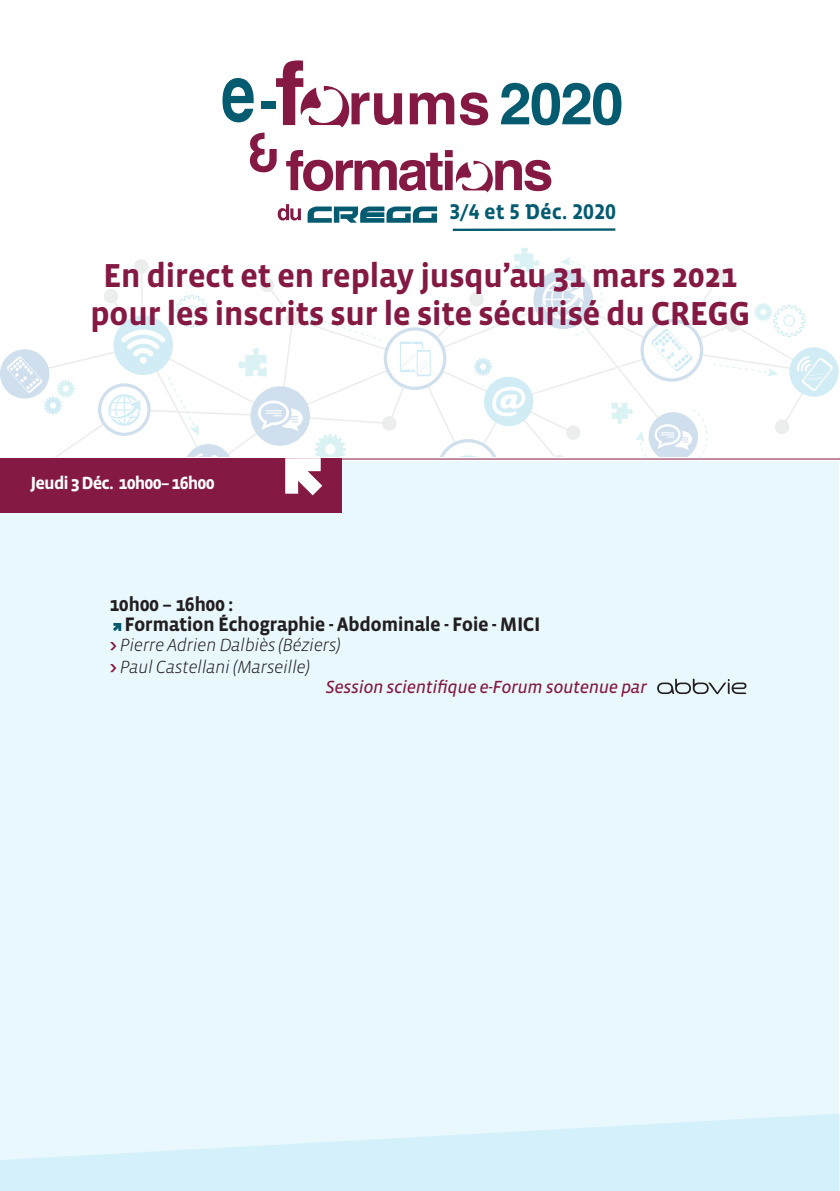
<style>
.page{position:relative;width:840px;height:1191px;background:#fff}
.page>*{position:absolute;margin:0;border:0;box-sizing:border-box;transform-origin:0 0}
.t1{font:700 58.2px "Helvetica";letter-spacing:-.015em;color:#841943}
.t2{font:700 55.2px "Helvetica";letter-spacing:-.05em;color:#841943}
.t3{font:700 34px/38px "Vista Sans";letter-spacing:-.02em;color:#841943;text-align:center}
.t4{font:700 21.8px "Vista Sans Alt";color:#045b70}
.t5{font:700 20px/20px "Vista Sans";letter-spacing:-.025em;color:#231f20}
.t6{font:italic 300 18px/22px "Vista Sans";letter-spacing:-.025em;color:#231f20}
.t7{font:italic 18px "Vista Sans Reg";letter-spacing:-.025em;color:#841943}
.t8{font:700 18px "Vista Sans";letter-spacing:-.05em;color:#fff}
.s1{font-size:53.4px;color:#045b70}
.s2{font-size:88.8px}
.s3{color:#045b70}
.s4{font-weight:700;font-style:normal;color:#841943}
</style>
<div class="page">
<div style="left:0;top:349px;width:49px;height:49px;background:#cfdfed;border-radius:50%"></div>
<div style="left:788px;top:347px;width:50px;height:50px;background:#d1ecf5;border-radius:50%"></div>
<svg style="left:263px;top:257px;width:463px;height:22px"></svg>
<div style="left:0;top:461px;width:838px;height:730px;background:#e9f8fd"></div>
<svg style="left:0;top:1065px;width:839px;height:126px"></svg>
<div style="left:0;top:458px;width:342px;height:54px;background:#841943"></div>
<svg style="left:7px;top:279px;width:825px;height:216px"></svg>
<svg style="left:113px;top:623px;width:8px;height:8px"></svg>
<hr style="left:452px;top:228px;width:163px;height:3px;background:#045b70">
<svg style="left:307px;top:206px;width:130px;height:17px"></svg>
<svg style="left:277px;top:204px;width:24px;height:16px"></svg>
<svg style="left:250px;top:133px;width:26px;height:39px"></svg>
<svg style="left:455px;top:160px;width:37px;height:32px"></svg>
<svg style="left:222px;top:78px;width:31px;height:44px"></svg>
<svg style="left:300px;top:86px;width:49px;height:42px"></svg>
<hr style="left:839px;top:459px;width:1px;height:732px;background:#00aeef">
<hr style="left:342px;top:458px;width:497px;height:1px;background:#841943">
<svg style="left:657px;top:678px;width:89px;height:16px"></svg>
<h1 class="t1" style="left:259px;top:57px;width:365px"><span class="s1">-</span><span class="s2">f</span> rums <span class="s3">2020</span></h1>
<h2 class="t2" style="left:285px;top:126px;width:269px">formati ns</h2>
<p class="t4" style="left:449px;top:201px;width:168px">3/4 et 5 Déc. 2020</p>
<p class="t3" style="left:90px;top:258px;width:661px">En direct et en replay jusqu’au 31 mars 2021 pour les inscrits sur le site sécurisé du CREGG</p>
<p class="t8" style="left:30px;top:473px;width:185px">Jeudi 3 Déc. 10h00– 16h00</p>
<p class="t5" style="left:124px;top:595px;width:417px;text-indent:-15px">10h00 – 16h00 :<br>Formation Échographie - Abdominale - Foie - MICI</p>
<p class="t6" style="left:109px;top:634px;width:233px"><span class="s4">&gt;</span> Pierre Adrien Dalbiès (Béziers) <span class="s4">&gt;</span> Paul Castellani (Marseille)</p>
<p class="t7" style="left:325px;top:678px;width:322px">Session scientifique e-Forum soutenue par</p>
</div>
